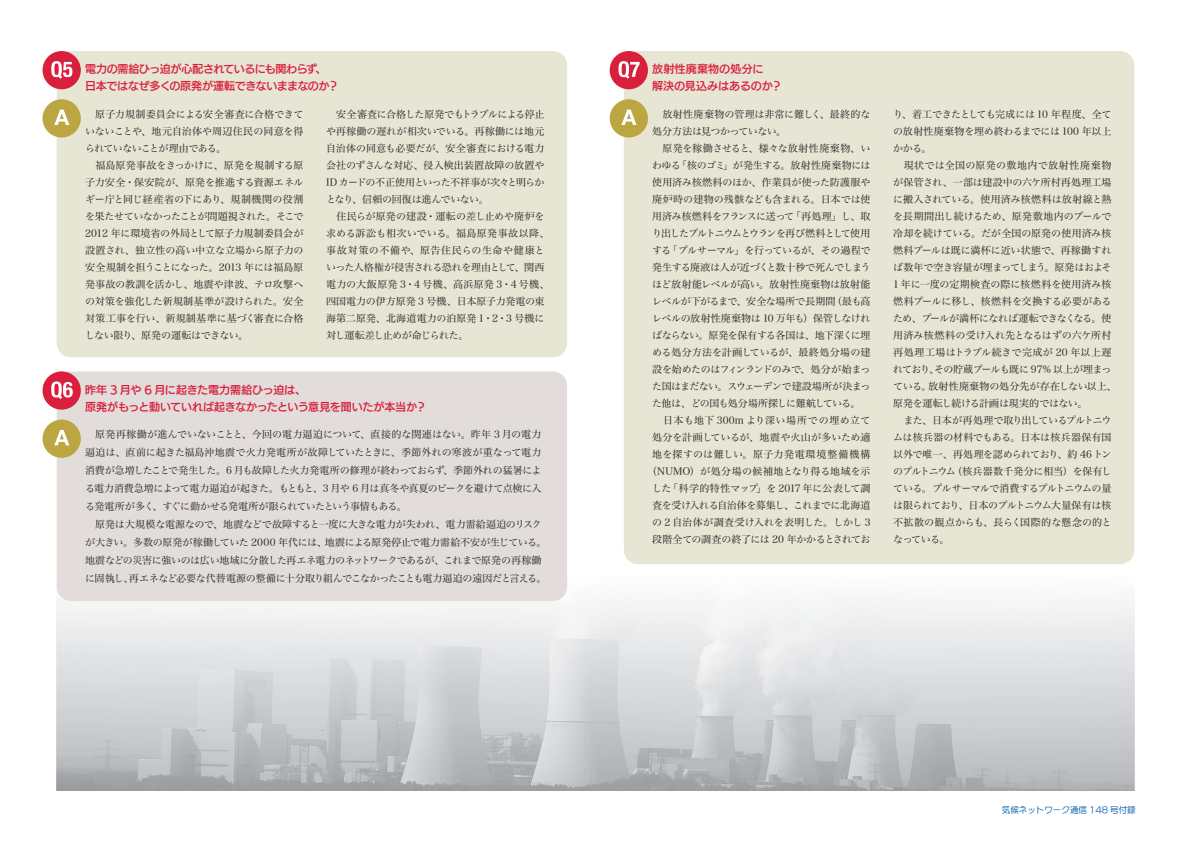
<style>
.page{position:relative;width:1191px;height:842px;background:#fff}
.page>*{position:absolute;margin:0;border:0;box-sizing:border-box;transform-origin:0 0}
.t1{font:11px/17px "UD Kakugo Large Pr 6 N DB";letter-spacing:-.02em;color:#da1f3d}
.t2{font:11px/17px "UD Kakugo Large Pr 6 N DB";letter-spacing:.005em;color:#da1f3d}
.t3{font:10px/17px "Hira Min Pro N W3";letter-spacing:-.015em;color:#231f20}
.t4{font:10px/18px "Hira Min Pro N W3";letter-spacing:-.035em;color:#231f20;text-align:center}
.t5{font:10px "Hira Min Pro N W3";letter-spacing:-.045em;color:#231f20}
.t6{font:10px "Hira Min Pro N W3";letter-spacing:.005em;color:#231f20}
.t7{font:10px "Hira Min Pro N W3";letter-spacing:-.04em;color:#231f20}
.t8{font:10px "Hira Min Pro N W3";letter-spacing:-.055em;color:#231f20}
.t9{font:10px "Hira Min Pro N W3";letter-spacing:.01em;color:#231f20}
.t10{font:10px "Hira Min Pro N W3";letter-spacing:-.1em;color:#231f20}
.t11{font:10px "Hira Min Pro N W3";letter-spacing:-.05em;color:#231f20}
.t12{font:10px "Hira Min Pro N W3";letter-spacing:.025em;color:#231f20}
.t13{font:10px "Hira Min Pro N W3";letter-spacing:.04em;color:#231f20}
.t14{font:10px "Hira Min Pro N W3";letter-spacing:.05em;color:#231f20}
.t15{font:8.5px "UD Marugo Large Pr 6 N M";color:#015aaa}
</style>
<div class="page">
<img style="left:57px;top:591px;width:1077px;height:200px">
<div style="left:57px;top:51px;width:510px;height:306px;background:#e7e5d4;border-radius:14px"></div>
<div style="left:43px;top:51px;width:38px;height:38px;background:#da1f3d;border-radius:50%"></div>
<svg style="left:51px;top:61px;width:21px;height:18px"></svg>
<div style="left:43px;top:99px;width:38px;height:38px;background:#bba642;border-radius:50%"></div>
<svg style="left:54px;top:110px;width:15px;height:15px"></svg>
<div style="left:57px;top:371px;width:510px;height:230px;background:#e2ddda;border-radius:14px"></div>
<div style="left:43px;top:371px;width:38px;height:39px;background:#da1f3d;border-radius:50%"></div>
<svg style="left:51px;top:381px;width:22px;height:18px"></svg>
<div style="left:43px;top:420px;width:38px;height:38px;background:#bba642;border-radius:50%"></div>
<svg style="left:54px;top:430px;width:15px;height:15px"></svg>
<div style="left:624px;top:51px;width:510px;height:513px;background:#e7e5d4;border-radius:14px"></div>
<div style="left:609px;top:99px;width:39px;height:38px;background:#bba642;border-radius:50%"></div>
<svg style="left:621px;top:110px;width:15px;height:15px"></svg>
<div style="left:609px;top:51px;width:39px;height:38px;background:#da1f3d;border-radius:50%"></div>
<svg style="left:618px;top:61px;width:21px;height:18px"></svg>
<p class="t1" style="left:85px;top:61px;width:255px">電力の需給ひっ迫が心配されているにも関わらず、日本ではなぜ多くの原発が運転できないままなのか？</p>
<p class="t2" style="left:652px;top:61px;width:131px">放射性廃棄物の処分に<br>解決の見込みはあるのか？</p>
<p class="t6" style="left:652px;top:106px;width:220px">　放射性廃棄物の管理は非常に難しく、最終的な</p>
<p class="t7" style="left:652px;top:123px;width:135px">処分方法は見つかっていない。</p>
<p class="t3" style="left:652px;top:139px;width:220px">　原発を稼働させると、様々な放射性廃棄物、い</p>
<p class="t3" style="left:652px;top:156px;width:220px">わゆる「核のゴミ」が発生する。放射性廃棄物には</p>
<p class="t9" style="left:652px;top:174px;width:220px">使用済み核燃料のほか、作業員が使った防護服や</p>
<p class="t3" style="left:652px;top:190px;width:220px">廃炉時の建物の残骸なども含まれる。日本では使</p>
<p class="t3" style="left:652px;top:207px;width:220px">用済み核燃料をフランスに送って「再処理」し、取</p>
<p class="t10" style="left:652px;top:225px;width:220px">り出したプルトニウムとウランを再び燃料として使用</p>
<p class="t7" style="left:652px;top:242px;width:220px">する「プルサーマル」を行っているが、その過程で</p>
<p class="t3" style="left:652px;top:258px;width:220px">発生する廃液は人が近づくと数十秒で死んでしまう</p>
<p class="t9" style="left:652px;top:276px;width:220px">ほど放射能レベルが高い。放射性廃棄物は放射能</p>
<p class="t5" style="left:652px;top:293px;width:220px">レベルが下がるまで、安全な場所で長期間（最も高</p>
<p class="t5" style="left:652px;top:310px;width:220px">レベルの放射性廃棄物は 10 万年も）保管しなけれ</p>
<p class="t5" style="left:652px;top:327px;width:220px">ばならない。原発を保有する各国は、地下深くに埋</p>
<p class="t6" style="left:652px;top:344px;width:220px">める処分方法を計画しているが、最終処分場の建</p>
<p class="t11" style="left:652px;top:361px;width:220px">設を始めたのはフィンランドのみで、処分が始まっ</p>
<p class="t8" style="left:652px;top:378px;width:220px">た国はまだない。スウェーデンで建設場所が決まっ</p>
<p class="t8" style="left:652px;top:395px;width:210px">た他は、どの国も処分場所探しに難航している。</p>
<p class="t13" style="left:652px;top:412px;width:220px">　日本も地下 300m より深い場所での埋め立て</p>
<p class="t3" style="left:652px;top:428px;width:220px">処分を計画しているが、地震や火山が多いため適</p>
<p class="t14" style="left:652px;top:446px;width:220px">地を探すのは難しい。原子力発電環境整備機構</p>
<p class="t12" style="left:647px;top:463px;width:225px">（NUMO）が処分場の候補地となり得る地域を示</p>
<p class="t3" style="left:652px;top:479px;width:220px">した「科学的特性マップ」を 2017 年に公表して調</p>
<p class="t7" style="left:652px;top:497px;width:220px">査を受け入れる自治体を募集し、これまでに北海道</p>
<p class="t6" style="left:652px;top:514px;width:220px">の 2 自治体が調査受け入れを表明した。しかし 3</p>
<p class="t3" style="left:652px;top:530px;width:220px">段階全ての調査の終了には 20 年かかるとされてお</p>
<p class="t3" style="left:85px;top:105px;width:220px">　原子力規制委員会による安全審査に合格できていないことや、地元自治体や周辺住民の同意を得られていないことが理由である。<br>　福島原発事故をきっかけに、原発を規制する原子力安全・保安院が、原発を推進する資源エネルギー庁と同じ経産省の下にあり、規制機関の役割を果たせていなかったことが問題視された。そこで<br>2012 年に環境省の外局として原子力規制委員会が設置され、独立性の高い中立な立場から原子力の安全規制を担うことになった。2013 年には福島原発事故の教訓を活かし、地震や津波、テロ攻撃への対策を強化した新規制基準が設けられた。安全対策工事を行い、新規制基準に基づく審査に合格しない限り、原発の運転はできない。</p>
<p class="t3" style="left:326px;top:105px;width:225px">　安全審査に合格した原発でもトラブルによる停止や再稼働の遅れが相次いでいる。再稼働には地元自治体の同意も必要だが、安全審査における電力会社のずさんな対応、侵入検出装置故障の放置や<br>ID カードの不正使用といった不祥事が次々と明らかとなり、信頼の回復は進んでいない。<br>　住民らが原発の建設・運転の差し止めや廃炉を求める訴訟も相次いでいる。福島原発事故以降、事故対策の不備や、原告住民らの生命や健康といった人格権が侵害される恐れを理由として、関西電力の大飯原発 3・4 号機、高浜原発 3・4 号機、四国電力の伊方原発 3 号機、日本原子力発電の東海第二原発、北海道電力の泊原発 1・2・3 号機に対し運転差し止めが命じられた。</p>
<p class="t1" style="left:85px;top:381px;width:343px">昨年 3 月や 6 月に起きた電力需給ひっ迫は、<br>原発がもっと動いていれば起きなかったという意見を聞いたが本当か？</p>
<p class="t3" style="left:85px;top:425px;width:458px;line-height:18px;text-align:justify">　原発再稼働が進んでいないことと、今回の電力逼迫について、直接的な関連はない。昨年 3 月の電力逼迫は、直前に起きた福島沖地震で火力発電所が故障していたときに、季節外れの寒波が重なって電力消費が急増したことで発生した。6 月も故障した火力発電所の修理が終わっておらず、季節外れの猛暑による電力消費急増によって電力逼迫が起きた。もともと、3 月や 6 月は真冬や真夏のピークを避けて点検に入る発電所が多く、すぐに動かせる発電所が限られていたという事情もある。</p>
<p class="t4" style="left:85px;top:515px;width:463px">原発は大規模な電源なので、地震などで故障すると一度に大きな電力が失われ、電力需給逼迫のリスク<br>が大きい。多数の原発が稼働していた 2000 年代には、地震による原発停止で電力需給不安が生じている。地震などの災害に強いのは広い地域に分散した再エネ電力のネットワークであるが、これまで原発の再稼働に固執し、再エネなど必要な代替電源の整備に十分取り組んでこなかったことも電力逼迫の遠因だと言える。</p>
<p class="t3" style="left:893px;top:105px;width:225px">り、着工できたとしても完成には 10 年程度、全ての放射性廃棄物を埋め終わるまでには 100 年以上かかる。<br>　現状では全国の原発の敷地内で放射性廃棄物が保管され、一部は建設中の六ケ所村再処理工場に搬入されている。使用済み核燃料は放射線と熱を長期間出し続けるため、原発敷地内のプールで冷却を続けている。だが全国の原発の使用済み核燃料プールは既に満杯に近い状態で、再稼働すれば数年で空き容量が埋まってしまう。原発はおよそ<br>1 年に一度の定期検査の際に核燃料を使用済み核燃料プールに移し、核燃料を交換する必要があるため、プールが満杯になれば運転できなくなる。使用済み核燃料の受け入れ先となるはずの六ケ所村再処理工場はトラブル続きで完成が 20 年以上遅れており、その貯蔵プールも既に 97% 以上が埋まっている。放射性廃棄物の処分先が存在しない以上、原発を運転し続ける計画は現実的ではない。<br>　また、日本が再処理で取り出しているプルトニウムは核兵器の材料でもある。日本は核兵器保有国以外で唯一、再処理を認められており、約 46トンのプルトニウム（核兵器数千発分に相当）を保有している。プルサーマルで消費するプルトニウムの量は限られており、日本のプルトニウム大量保有は核不拡散の観点からも、長らく国際的な懸念の的となっている。</p>
<p class="t15" style="left:1002px;top:805px;width:135px">気候ネットワーク通信 148 号付録</p>
</div>
